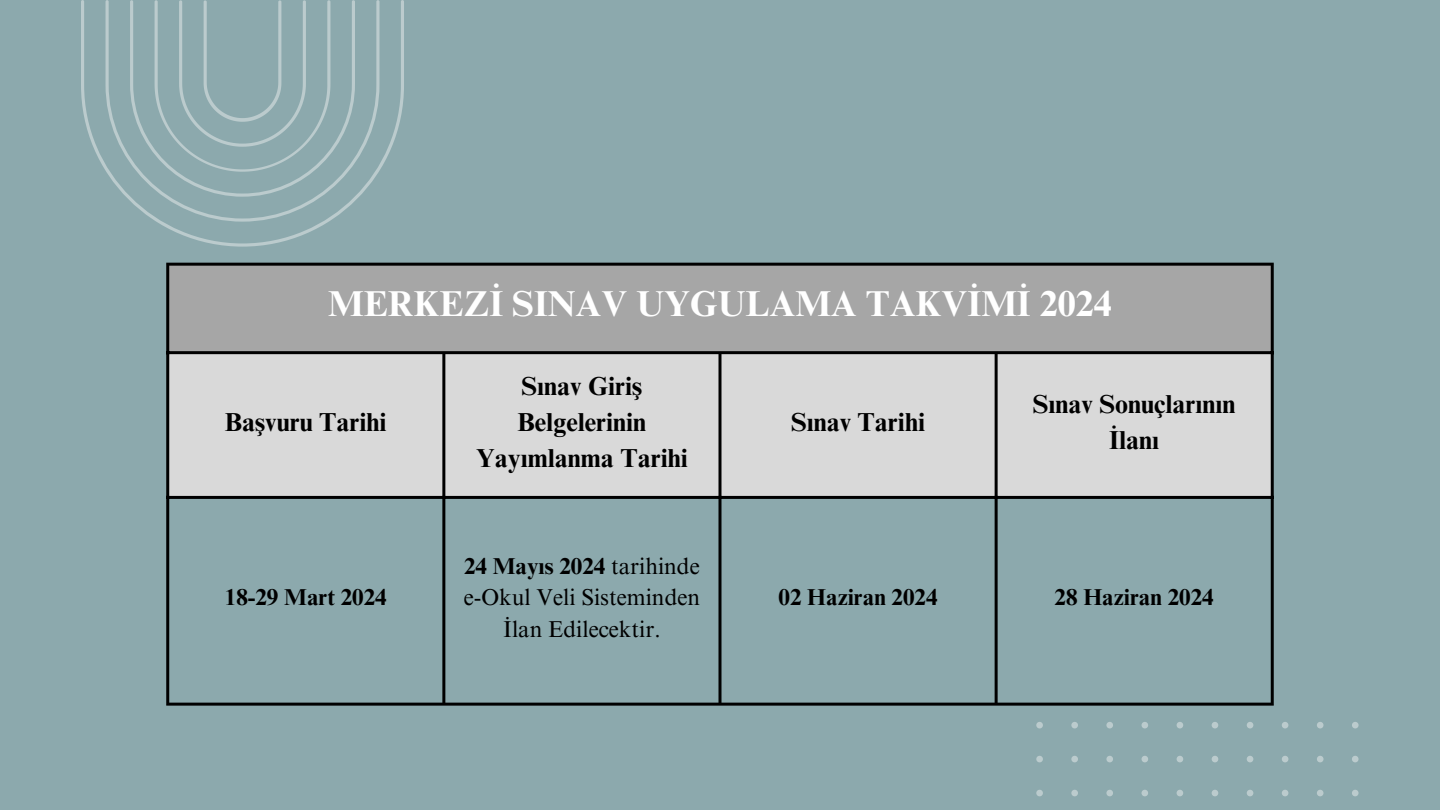
<style>
.page{position:relative;width:1440px;height:810px;background:#8ca9ad}
.page>*{position:absolute;margin:0;border:0;box-sizing:border-box;transform-origin:0 0}
.t1{font:700 36px "Times NRMT Pro";color:#fff}
.t2{font:700 26px/36px "Times NRMT Pro";color:#000;text-align:center}
.t3{font:23px/31.5px "Times NRMT Pro";color:#000;text-align:center}
.t4{font:700 23px "Times NRMT Pro";color:#000}
.s1{font-weight:700}
</style>
<div class="page">
<svg style="left:1036px;top:722px;width:323px;height:75px"></svg>
<svg style="left:81px;top:0;width:323px;height:247px"></svg>
<div style="left:168px;top:264px;width:1104px;height:89px;background:#a6a6a6"></div>
<div style="left:169px;top:354px;width:1102px;height:142px;background:#d9d9d9"></div>
<hr style="left:166px;top:266px;width:3px;height:437px;background:#000">
<hr style="left:442px;top:354px;width:3px;height:349px;background:#000">
<hr style="left:718px;top:354px;width:3px;height:349px;background:#000">
<hr style="left:995px;top:354px;width:3px;height:349px;background:#000">
<hr style="left:1271px;top:266px;width:3px;height:437px;background:#000">
<hr style="left:166px;top:263px;width:1108px;height:3px;background:#000">
<hr style="left:166px;top:351px;width:1108px;height:3px;background:#000">
<hr style="left:166px;top:496px;width:1108px;height:3px;background:#000">
<hr style="left:166px;top:703px;width:1108px;height:3px;background:#000">
<p class="t1" style="left:328px;top:290px;width:785px">MERKEZİ SINAV UYGULAMA TAKVİMİ 2024</p>
<p class="t2" style="left:225px;top:407px;width:163px">Başvuru Tarihi</p>
<p class="t4" style="left:225px;top:589px;width:163px">18-29 Mart 2024</p>
<p class="t2" style="left:476px;top:371px;width:213px">Sınav Giriş<br>Belgelerinin<br>Yayımlanma Tarihi</p>
<p class="t3" style="left:464px;top:553px;width:238px"><span class="s1">24 Mayıs 2024</span> tarihinde e-Okul Veli Sisteminden<br>İlan Edilecektir.</p>
<p class="t2" style="left:791px;top:407px;width:136px">Sınav Tarihi</p>
<p class="t2" style="left:1033px;top:389px;width:204px">Sınav Sonuçlarının<br>İlanı</p>
<p class="t4" style="left:779px;top:589px;width:161px">02 Haziran 2024</p>
<p class="t4" style="left:1055px;top:589px;width:161px">28 Haziran 2024</p>
</div>
